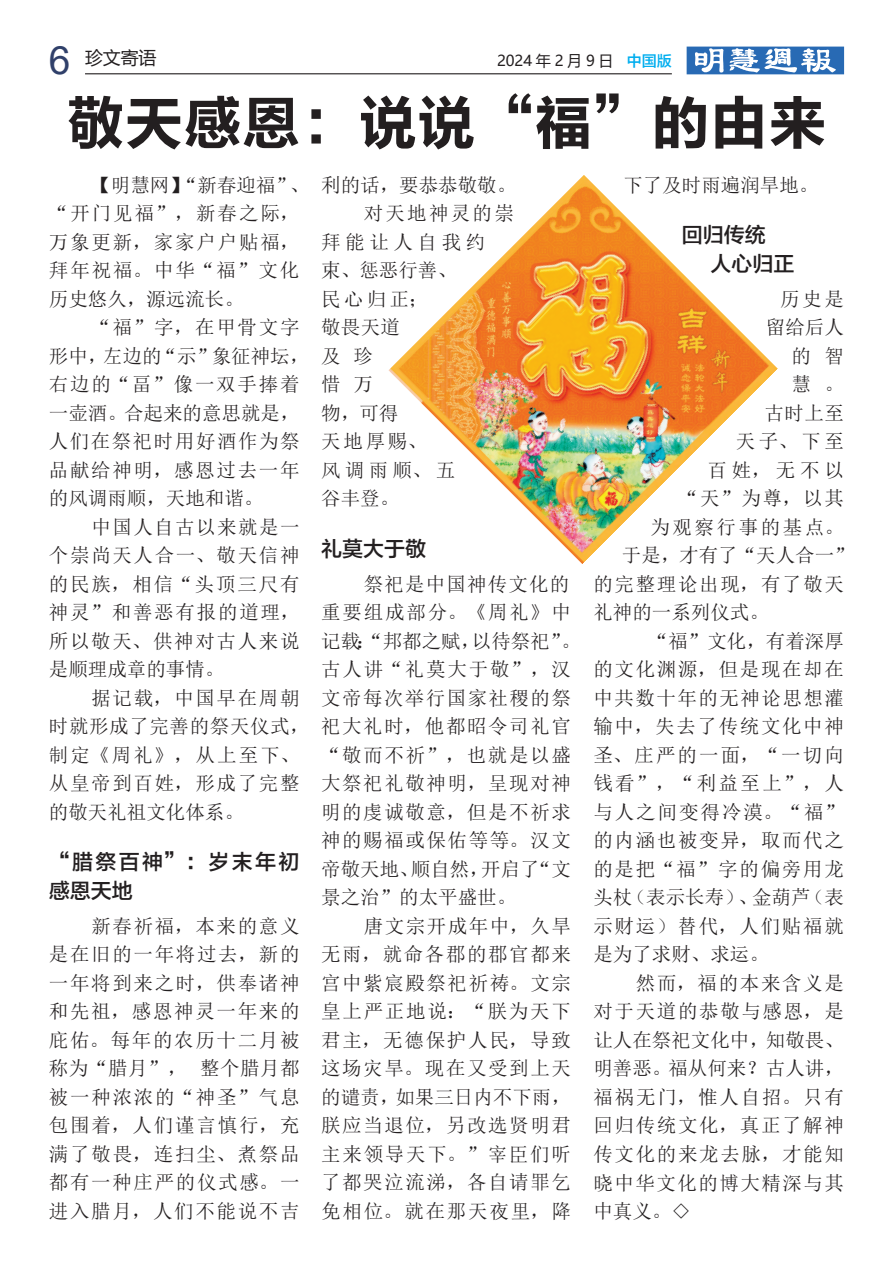
<style>
.page{position:relative;width:893px;height:1263px;background:#fff}
.page>*{position:absolute;margin:0;border:0;box-sizing:border-box;transform-origin:0 0}
.t1{font:58.5px "FZLTCHK GBK1 0";color:#231f20}
.t2{font:21px/28.5px "FZLTZHK GBK1 0";letter-spacing:.11em;color:#231f20}
.t3{font:21px/28.5px "FZLTZHK GBK1 0";color:#231f20}
.t4{font:19.5px/28.5px "N Sim Sun";letter-spacing:.085em;color:#231f20}
.t5{font:19.5px "N Sim Sun";color:#231f20}
.t6{font:19.5px "N Sim Sun";letter-spacing:.105em;color:#231f20}
.t7{font:19.5px "N Sim Sun";letter-spacing:.13em;color:#231f20}
.t8{font:19.5px "N Sim Sun";letter-spacing:.115em;color:#231f20}
.t9{font:19.5px "N Sim Sun";letter-spacing:.235em;color:#231f20}
.t10{font:18px "Microsoft Ya Hei";color:#231f20}
.t11{font:15px "Microsoft Ya Hei";color:#231f20}
.s1{font-family:"Arial";font-size:39px;color:#30406a}
.s2{font-family:"FZLTZHK GBK1 0";color:#00aeef}
</style>
<div class="page">
<hr style="left:85px;top:73px;width:587px;height:1px;background:#231f20">
<svg style="left:687px;top:47px;width:157px;height:27px"></svg>
<img style="left:388px;top:175px;width:390px;height:389px">
<p class="t10" style="left:49px;top:46px;width:109px"><span class="s1">6</span> 珍文寄语</p>
<p class="t11" style="left:497px;top:50px;width:176px">2024 年 2 月 9 日 <span class="s2">中国版</span></p>
<h1 class="t1" style="left:66px;top:91px;width:762px">敬天感恩：说说“福”的由来</h1>
<p class="t4" style="left:49px;top:170px;width:262px;text-indent:43px">【明慧网】“新春迎福”、“开门见福”，新春之际，万象更新，家家户户贴福，拜年祝福。中华“福”文化历史悠久，源远流长。</p>
<p class="t4" style="left:49px;top:313px;width:262px;text-indent:43px">“福”字，在甲骨文字形中，左边的“示”象征神坛，右边的“畐”像一双手捧着一壶酒。合起来的意思就是，人们在祭祀时用好酒作为祭品献给神明，感恩过去一年的风调雨顺，天地和谐。</p>
<p class="t4" style="left:49px;top:512px;width:252px;text-align:justify;text-indent:43px">中国人自古以来就是一个崇尚天人合一、敬天信神的民族，相信“头顶三尺有神灵”和善恶有报的道理，所以敬天、供神对古人来说是顺理成章的事情。</p>
<p class="t4" style="left:49px;top:683px;width:262px;text-indent:43px">据记载，中国早在周朝时就形成了完善的祭天仪式，制定《周礼》，从上至下、从皇帝到百姓，形成了完整的敬天礼祖文化体系。</p>
<p class="t2" style="left:49px;top:848px;width:252px">“腊祭百神”：岁末年初感恩天地</p>
<p class="t4" style="left:49px;top:911px;width:252px;text-align:justify;text-indent:43px">新春祈福，本来的意义是在旧的一年将过去，新的一年将到来之时，供奉诸神和先祖，感恩神灵一年来的庇佑。每年的农历十二月被称为“腊月”， 整个腊月都被一种浓浓的“神圣”气息包围着，人们谨言慎行，充满了敬畏，连扫尘、煮祭品都有一种庄严的仪式感。一进入腊月，人们不能说不吉</p>
<p class="t5" style="left:321px;top:175px;width:196px">利的话，要恭恭敬敬。</p>
<p class="t8" style="left:364px;top:203px;width:152px">对天地神灵的崇</p>
<p class="t9" style="left:321px;top:232px;width:166px">拜能让人自我约</p>
<p class="t4" style="left:321px;top:256px;width:137px">束、惩恶行善、</p>
<p class="t4" style="left:321px;top:284px;width:109px">民心归正；</p>
<p class="t4" style="left:321px;top:313px;width:80px">敬畏天道</p>
<p class="t4" style="left:321px;top:341px;width:53px">及 珍</p>
<p class="t4" style="left:321px;top:370px;width:53px">惜 万</p>
<p class="t4" style="left:321px;top:398px;width:79px">物，可得</p>
<p class="t4" style="left:321px;top:427px;width:107px">天地厚赐、</p>
<p class="t4" style="left:321px;top:456px;width:136px">风调雨顺、五</p>
<p class="t4" style="left:321px;top:484px;width:79px">谷丰登。</p>
<p class="t3" style="left:321px;top:535px;width:107px">礼莫大于敬</p>
<p class="t4" style="left:321px;top:569px;width:261px;text-indent:43px">祭祀是中国神传文化的重要组成部分。《周礼》中记载：“邦都之赋，以待祭祀”。古人讲“礼莫大于敬”，汉文帝每次举行国家社稷的祭祀大礼时，他都昭令司礼官“敬而不祈”，也就是以盛大祭祀礼敬神明，呈现对神明的虔诚敬意，但是不祈求神的赐福或保佑等等。汉文帝敬天地、顺自然，开启了“文景之治”的太平盛世。</p>
<p class="t4" style="left:321px;top:911px;width:251px;text-align:justify;text-indent:43px">唐文宗开成年中，久旱无雨，就命各郡的郡官都来宫中紫宸殿祭祀祈祷。文宗皇上严正地说：“朕为天下君主，无德保护人民，导致这场灾旱。现在又受到上天的谴责，如果三日内不下雨，朕应当退位，另改选贤明君主来领导天下。”宰臣们听了都哭泣流涕，各自请罪乞免相位。就在那天夜里，降</p>
<p class="t5" style="left:623px;top:175px;width:196px">下了及时雨遍润旱地。</p>
<p class="t3" style="left:710px;top:221px;width:85px;text-indent:-28px">回归传统<br>人心归正</p>
<p class="t4" style="left:780px;top:284px;width:65px">历史是</p>
<p class="t4" style="left:766px;top:313px;width:79px">留给后人</p>
<p class="t4" style="left:791px;top:341px;width:54px">的 智</p>
<p class="t4" style="left:791px;top:370px;width:54px">慧 。</p>
<p class="t4" style="left:764px;top:398px;width:81px">古时上至</p>
<p class="t4" style="left:736px;top:427px;width:110px">天子、下至</p>
<p class="t4" style="left:707px;top:455px;width:138px">百姓，无不以</p>
<p class="t4" style="left:679px;top:484px;width:167px">“天”为尊，以其</p>
<p class="t7" style="left:650px;top:517px;width:195px">为观察行事的基点。</p>
<p class="t5" style="left:622px;top:545px;width:233px">于是，才有了“天人合一”</p>
<p class="t4" style="left:593px;top:569px;width:252px">的完整理论出现，有了敬天</p>
<p class="t5" style="left:593px;top:602px;width:177px">礼神的一系列仪式。</p>
<p class="t4" style="left:649px;top:626px;width:197px">“福”文化，有着深厚</p>
<p class="t4" style="left:593px;top:655px;width:252px">的文化渊源，但是现在却在</p>
<p class="t4" style="left:593px;top:683px;width:252px">中共数十年的无神论思想灌</p>
<p class="t4" style="left:593px;top:712px;width:252px">输中，失去了传统文化中神</p>
<p class="t6" style="left:593px;top:745px;width:252px">圣、庄严的一面，“一切向</p>
<p class="t4" style="left:593px;top:769px;width:252px">钱看”，“利益至上”，人</p>
<p class="t4" style="left:593px;top:797px;width:252px">与人之间变得冷漠。“福”</p>
<p class="t4" style="left:593px;top:826px;width:252px">的内涵也被变异，取而代之</p>
<p class="t4" style="left:593px;top:855px;width:252px">的是把“福”字的偏旁用龙</p>
<p class="t5" style="left:593px;top:888px;width:252px">头杖（表示长寿）、金葫芦（表</p>
<p class="t4" style="left:593px;top:912px;width:252px">示财运）替代，人们贴福就</p>
<p class="t4" style="left:593px;top:940px;width:177px">是为了求财、求运。</p>
<p class="t4" style="left:636px;top:969px;width:209px">然而，福的本来含义是</p>
<p class="t4" style="left:593px;top:997px;width:252px">对于天道的恭敬与感恩，是</p>
<p class="t5" style="left:593px;top:1030px;width:252px">让人在祭祀文化中，知敬畏、</p>
<p class="t5" style="left:593px;top:1059px;width:252px">明善恶。福从何来？古人讲，</p>
<p class="t4" style="left:593px;top:1083px;width:252px">福祸无门，惟人自招。只有</p>
<p class="t4" style="left:593px;top:1111px;width:252px">回归传统文化，真正了解神</p>
<p class="t4" style="left:593px;top:1140px;width:252px">传文化的来龙去脉，才能知</p>
<p class="t4" style="left:593px;top:1168px;width:252px">晓中华文化的博大精深与其</p>
<p class="t4" style="left:593px;top:1197px;width:99px">中真义。◇</p>
</div>
